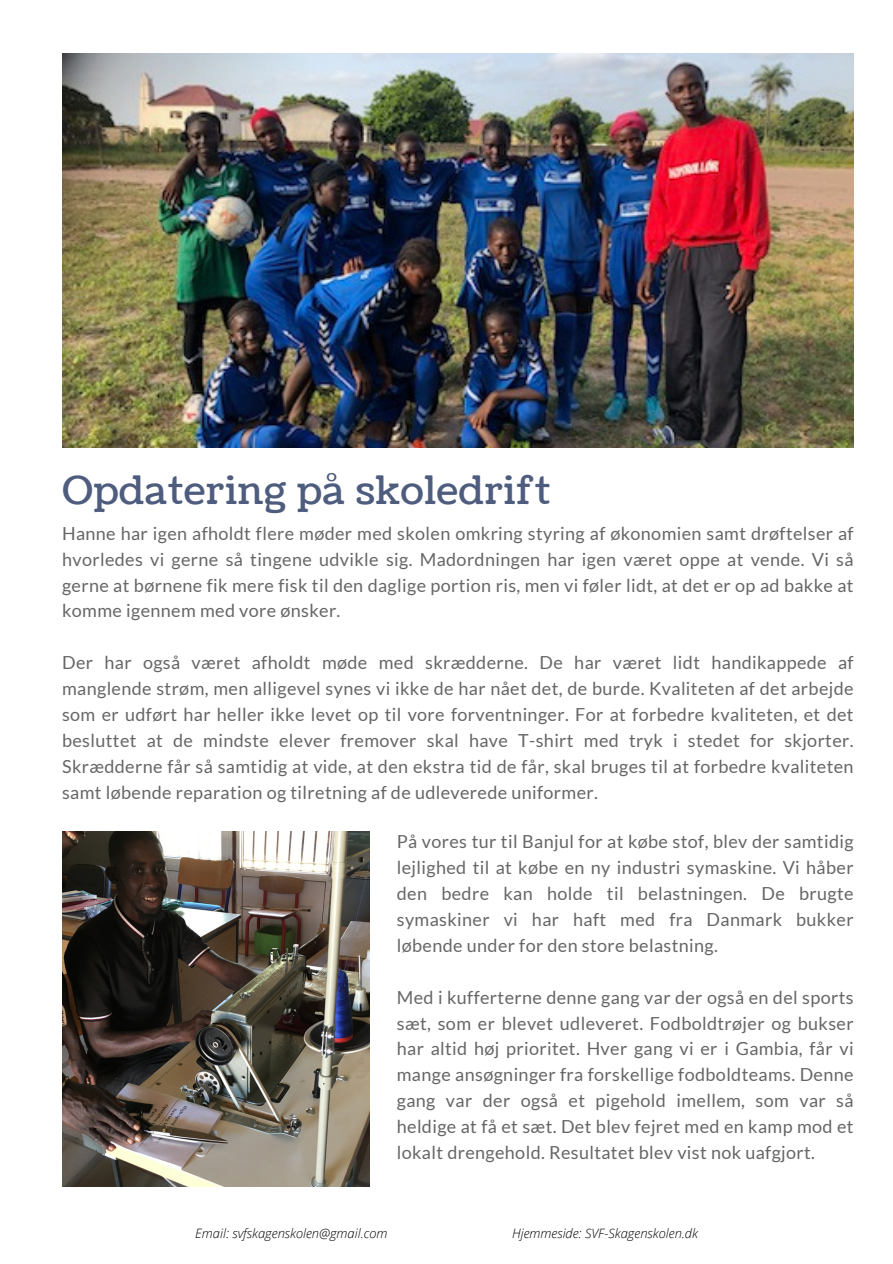
<style>
.page{position:relative;width:893px;height:1264px;background:#fff}
.page>*{position:absolute;margin:0;border:0;box-sizing:border-box;transform-origin:0 0}
.t1{font:39px "Coustard";letter-spacing:.02em;color:#4e5c7e}
.t2{font:18px/25.8px "Lato";letter-spacing:.02em;color:#666;text-align:justify}
.t3{font:italic 300 12.9px "Open Sans";color:#000}
</style>
<div class="page">
<img style="left:62px;top:53px;width:791px;height:394px">
<img style="left:62px;top:831px;width:307px;height:355px">
<p class="t1" style="left:62px;top:464px;width:489px">Opdatering på skoledrift</p>
<p class="t2" style="left:62px;top:520px;width:793px">Hanne har igen afholdt flere møder med skolen omkring styring af økonomien samt drøftelser af hvorledes vi gerne så tingene udvikle sig. Madordningen har igen været oppe at vende. Vi så gerne at børnene fik mere fisk til den daglige portion ris, men vi føler lidt, at det er op ad bakke at komme igennem med vore ønsker.</p>
<p class="t2" style="left:62px;top:649px;width:793px">Der har også været afholdt møde med skrædderne. De har været lidt handikappede af manglende strøm, men alligevel synes vi ikke de har nået det, de burde. Kvaliteten af det arbejde som er udført har heller ikke levet op til vore forventninger. For at forbedre kvaliteten, et det besluttet at de mindste elever fremover skal have T-shirt med tryk i stedet for skjorter.<br>Skrædderne får så samtidig at vide, at den ekstra tid de får, skal bruges til at forbedre kvaliteten samt løbende reparation og tilretning af de udleverede uniformer.</p>
<p class="t2" style="left:397px;top:828px;width:458px">På vores tur til Banjul for at købe stof, blev der samtidig lejlighed til at købe en ny industri symaskine. Vi håber den bedre kan holde til belastningen. De brugte symaskiner vi har haft med fra Danmark bukker løbende under for den store belastning.</p>
<p class="t2" style="left:397px;top:983px;width:458px">Med i kufferterne denne gang var der også en del sports sæt, som er blevet udleveret. Fodboldtrøjer og bukser har altid høj prioritet. Hver gang vi er i Gambia, får vi mange ansøgninger fra forskellige fodboldteams. Denne gang var der også et pigehold imellem, som var så heldige at få et sæt. Det blev fejret med en kamp mod et lokalt drengehold. Resultatet blev vist nok uafgjort.</p>
<p class="t3" style="left:195px;top:1224px;width:194px">Email: svfskagenskolen@gmail.com</p>
<p class="t3" style="left:512px;top:1224px;width:187px">Hjemmeside: SVF-Skagenskolen.dk</p>
</div>
